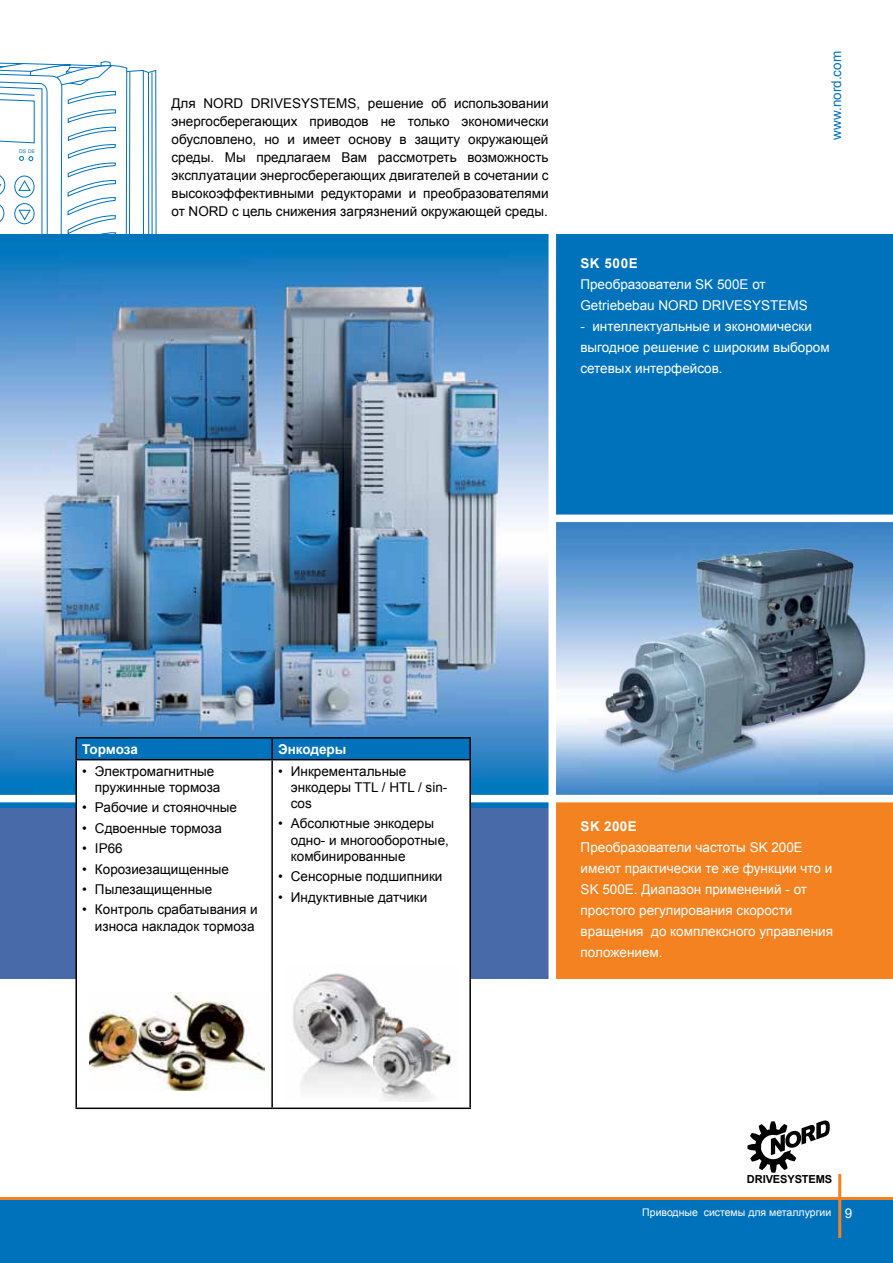
<style>
.page{position:relative;width:893px;height:1263px;background:#fff}
.page>*{position:absolute;margin:0;border:0;box-sizing:border-box;transform-origin:0 0}
.t1{font:13.5px/16.2px "Arial";color:#000}
.t2{font:13.5px/21px "Arial";color:#fff}
.t3{font:700 13.5px "Arial";color:#fff}
.t4{font:13.5px "Arial";color:#0072bc}
.t5{font:700 11.1px "Arial";letter-spacing:-.01em;color:#000}
.t6{font:10.5px "Arial";color:#fff}
.t7{font:5.1px "Arial";color:#0072bc}
</style>
<div class="page">
<div style="left:0;top:1198px;width:893px;height:65px;background:#0072bc"></div>
<hr style="left:0;top:1197px;width:893px;height:3px;background:#f58220">
<hr style="left:838px;top:1174px;width:3px;height:64px;background:#f58220">
<svg style="left:747px;top:1120px;width:83px;height:53px"></svg>
<div style="left:554px;top:798px;width:339px;height:181px;background:#f58220"></div>
<div style="left:0;top:738px;width:553px;height:241px;background:#486aa9"></div>
<img style="left:556px;top:522px;width:337px;height:273px">
<svg style="left:0;top:61px;width:157px;height:174px"></svg>
<hr style="left:152px;top:72px;width:1px;height:338px;background:#0072bc">
<div style="left:554px;top:235px;width:339px;height:281px;background:#0072bc"></div>
<img style="left:0;top:235px;width:549px;height:572px">
<div style="left:549px;top:230px;width:7px;height:763px;background:#fff"></div>
<div style="left:0;top:795px;width:893px;height:7px;background:#fff"></div>
<div style="left:551px;top:514px;width:342px;height:8px;background:#fff"></div>
<div style="left:77px;top:739px;width:392px;height:20px;background:#0072bc"></div>
<div style="left:77px;top:760px;width:392px;height:342px;background:#fff"></div>
<hr style="left:75px;top:737px;width:197px;height:2px;background:#000">
<hr style="left:75px;top:739px;width:2px;height:20px;background:#000">
<hr style="left:272px;top:737px;width:199px;height:2px;background:#000">
<hr style="left:271px;top:739px;width:2px;height:20px;background:#000">
<hr style="left:469px;top:739px;width:2px;height:20px;background:#000">
<hr style="left:75px;top:759px;width:197px;height:1px;background:#000">
<hr style="left:75px;top:760px;width:2px;height:347px;background:#000">
<hr style="left:272px;top:759px;width:199px;height:1px;background:#000">
<hr style="left:271px;top:760px;width:2px;height:347px;background:#000">
<hr style="left:469px;top:760px;width:2px;height:347px;background:#000">
<hr style="left:75px;top:1107px;width:197px;height:2px;background:#000">
<hr style="left:272px;top:1107px;width:199px;height:2px;background:#000">
<img style="left:89px;top:993px;width:176px;height:98px">
<img style="left:285px;top:966px;width:174px;height:135px">
<p class="t7" style="left:19px;top:148px;width:17px;rotate:1deg">DS DE</p>
<p class="t1" style="left:171px;top:95px;width:379px;line-height:18px;text-align:justify">Для NORD DRIVESYSTEMS, решение об использовании энергосберегающих приводов не только экономически обусловлено, но и имеет основу в защиту окружающей среды. Мы предлагаем Вам рассмотреть возможность эксплуатации энергосберегающих двигателей в сочетании с высокоэффективными редукторами и преобразователями от NORD с цель снижения загрязнений окружающей среды.</p>
<p class="t4" style="left:828px;top:140px;width:90px;rotate:-90deg">www.nord.com</p>
<p class="t3" style="left:580px;top:254px;width:59px">SK 500E</p>
<p class="t2" style="left:580px;top:274px;width:229px">Преобразователи SK 500E от<br>Getriebebau NORD DRIVESYSTEMS</p>
<p class="t2" style="left:580px;top:316px;width:251px">- интеллектуальные и экономически выгодное решение с широким выбором сетевых интерфейсов.</p>
<p class="t3" style="left:82px;top:740px;width:57px">Тормоза</p>
<p class="t3" style="left:278px;top:740px;width:70px">Энкодеры</p>
<p class="t1" style="left:95px;top:763px;width:127px;text-indent:-13px">• Электромагнитные пружинные тормоза</p>
<p class="t1" style="left:82px;top:799px;width:156px">• Рабочие и стояночные</p>
<p class="t1" style="left:82px;top:820px;width:141px">• Сдвоенные тормоза</p>
<p class="t1" style="left:82px;top:840px;width:42px">• IP66</p>
<p class="t1" style="left:82px;top:861px;width:148px">• Корозиезащищенные</p>
<p class="t1" style="left:82px;top:881px;width:132px">• Пылезащищенные</p>
<p class="t1" style="left:82px;top:902px;width:177px;text-align:right">• Контроль срабатывания и износа накладок тормоза</p>
<p class="t1" style="left:291px;top:763px;width:158px;text-indent:-13px">• Инкрементальные энкодеры TTL / HTL / sin&shy;cos</p>
<p class="t1" style="left:291px;top:816px;width:160px;text-indent:-13px">• Абсолютные энкодеры одно- и многооборотные, комбинированные</p>
<p class="t1" style="left:278px;top:868px;width:166px">• Сенсорные подшипники</p>
<p class="t1" style="left:278px;top:889px;width:151px">• Индуктивные датчики</p>
<p class="t3" style="left:581px;top:817px;width:58px">SK 200E</p>
<p class="t2" style="left:581px;top:837px;width:254px">Преобразователи частоты SK 200E имеют практически те же функции что и<br>SK 500E. Диапазон применений - от простого регулирования скорости вращения до комплексного управления положением.</p>
<p class="t5" style="left:747px;top:1172px;width:87px">DRIVESYSTEMS</p>
<p class="t6" style="left:642px;top:1206px;width:190px">Приводные системы для металлургии</p>
<p class="t2" style="left:845px;top:1203px;width:9px">9</p>
</div>
